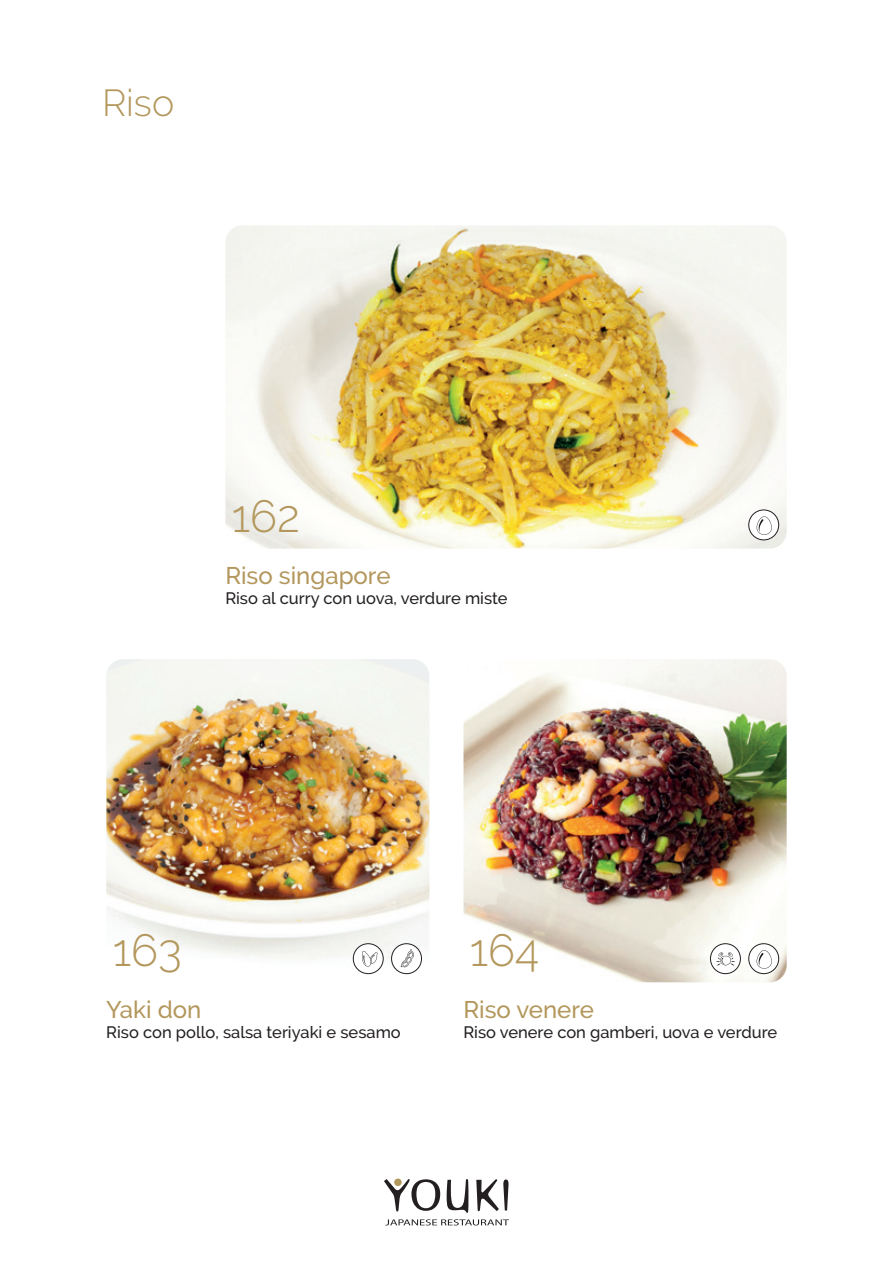
<style>
.page{position:relative;width:893px;height:1263px;background:#fff}
.page>*{position:absolute;margin:0;border:0;box-sizing:border-box;transform-origin:0 0}
.t1{font:300 45px "Raleway";color:#b3975c}
.t2{font:300 37.5px "Raleway";color:#b3975c}
.t3{font:500 24px "Raleway";color:#b3975c}
.t4{font:500 16.5px "Raleway";color:#231f20}
</style>
<div class="page">
<img style="left:225px;top:225px;width:562px;height:324px">
<div style="left:749px;top:510px;width:30px;height:30px;background:#fff;border-radius:50%"></div>
<div style="left:749px;top:510px;width:30px;height:30px;border:1px solid #231f20;border-radius:50%"></div>
<svg style="left:757px;top:516px;width:15px;height:19px"></svg>
<img style="left:106px;top:659px;width:323px;height:316px">
<div style="left:392px;top:944px;width:29px;height:30px;background:#fff;border-radius:50%"></div>
<div style="left:391px;top:943px;width:31px;height:31px;border:1px solid #231f20;border-radius:50%"></div>
<svg style="left:400px;top:949px;width:14px;height:18px"></svg>
<div style="left:353px;top:944px;width:30px;height:30px;background:#fff;border-radius:50%"></div>
<div style="left:353px;top:943px;width:30px;height:31px;border:1px solid #231f20;border-radius:50%"></div>
<svg style="left:362px;top:951px;width:16px;height:16px"></svg>
<img style="left:463px;top:659px;width:324px;height:323px">
<div style="left:749px;top:944px;width:30px;height:30px;background:#fff;border-radius:50%"></div>
<div style="left:749px;top:943px;width:30px;height:31px;border:1px solid #231f20;border-radius:50%"></div>
<svg style="left:757px;top:950px;width:15px;height:19px"></svg>
<svg style="left:710px;top:944px;width:30px;height:30px"></svg>
<div style="left:710px;top:943px;width:31px;height:31px;border:1px solid #231f20;border-radius:50%"></div>
<svg style="left:716px;top:952px;width:19px;height:13px"></svg>
<svg style="left:384px;top:1179px;width:56px;height:32px"></svg>
<svg style="left:447px;top:1179px;width:21px;height:34px"></svg>
<svg style="left:476px;top:1179px;width:32px;height:32px"></svg>
<div style="left:394px;top:1178px;width:8px;height:8px;background:#b3985b;border-radius:50%"></div>
<svg style="left:385px;top:1219px;width:124px;height:6px"></svg>
<p class="t2" style="left:102px;top:81px;width:74px">Riso</p>
<p class="t1" style="left:232px;top:490px;width:70px">162</p>
<p class="t3" style="left:225px;top:562px;width:167px">Riso singapore</p>
<p class="t4" style="left:225px;top:589px;width:284px">Riso al curry con uova, verdure miste</p>
<p class="t1" style="left:113px;top:924px;width:71px">163</p>
<p class="t1" style="left:470px;top:924px;width:71px">164</p>
<p class="t3" style="left:106px;top:996px;width:96px">Yaki don</p>
<p class="t4" style="left:106px;top:1022px;width:296px">Riso con pollo, salsa teriyaki e sesamo</p>
<p class="t3" style="left:463px;top:996px;width:132px">Riso venere</p>
<p class="t4" style="left:463px;top:1022px;width:315px">Riso venere con gamberi, uova e verdure</p>
</div>
